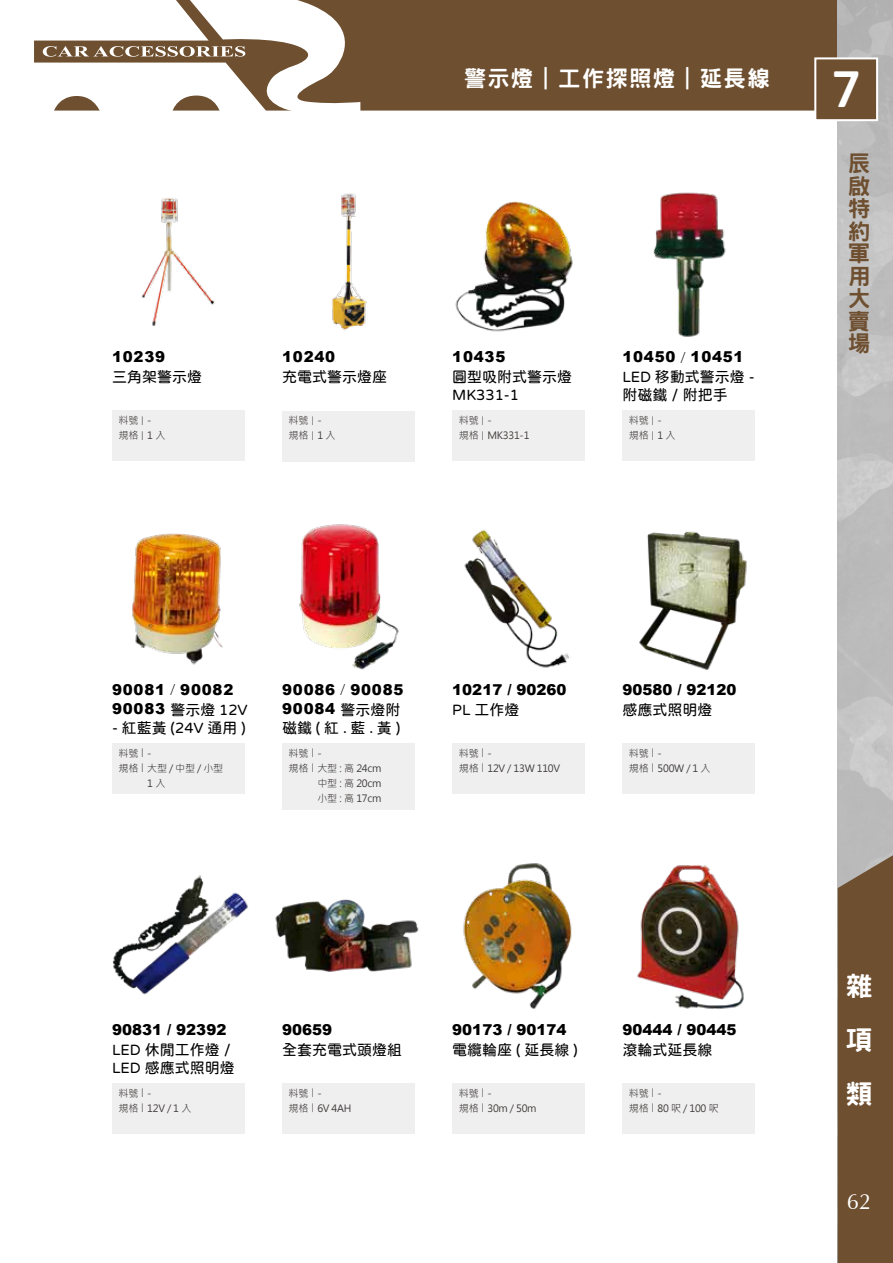
<style>
.page{position:relative;width:893px;height:1263px;background:#fff}
.page>*{position:absolute;margin:0;border:0;box-sizing:border-box;transform-origin:0 0}
.t1{font:800 48.6px "Han Wang Hei";color:#fff}
.t2{font:800 27px/54px "Han Wang Hei";color:#fff;text-align:justify}
.t3{font:800 22.5px "Han Wang Hei";letter-spacing:.05em;color:#fff}
.t4{font:800 22.5px/22.5px "Han Wang Hei";color:#6e4f30;text-align:justify}
.t5{font:22.05px "Zapf Humanist 601 BT";color:#fff}
.t6{font:15px/18px "jf openhuninn 1.0";color:#000}
.t7{font:900 15px "Arial";color:#000}
.t8{font:900 15px "Arial";letter-spacing:.05em;color:#000}
.t9{font:10.05px/15px "Microsoft Jheng Hei";letter-spacing:-.025em;color:#3e3a39}
.s1{font-size:8.1px}
.s2{font-family:"Adobe Ming Std";font-weight:300}
.s3{font-family:"Arial";font-weight:900}
.s4{font-family:"jf openhuninn 1.0";font-weight:400}
</style>
<div class="page">
<img style="left:132px;top:533px;width:91px;height:132px">
<img style="left:299px;top:524px;width:100px;height:146px">
<div style="left:112px;top:743px;width:133px;height:51px;background:#efefef"></div>
<div style="left:282px;top:743px;width:133px;height:67px;background:#efefef"></div>
<div style="left:112px;top:410px;width:133px;height:51px;background:#efefef"></div>
<div style="left:282px;top:411px;width:133px;height:50px;background:#efefef"></div>
<div style="left:452px;top:410px;width:133px;height:51px;background:#efefef"></div>
<img style="left:141px;top:198px;width:74px;height:128px">
<img style="left:331px;top:193px;width:36px;height:137px">
<img style="left:455px;top:201px;width:118px;height:131px">
<div style="left:622px;top:410px;width:133px;height:51px;background:#efefef"></div>
<img style="left:653px;top:192px;width:73px;height:145px">
<div style="left:452px;top:743px;width:133px;height:51px;background:#efefef"></div>
<img style="left:464px;top:529px;width:105px;height:139px">
<img style="left:639px;top:531px;width:108px;height:139px">
<div style="left:622px;top:743px;width:133px;height:51px;background:#efefef"></div>
<div style="left:282px;top:1083px;width:133px;height:50px;background:#efefef"></div>
<div style="left:452px;top:1083px;width:133px;height:50px;background:#efefef"></div>
<img style="left:275px;top:899px;width:144px;height:73px">
<img style="left:463px;top:863px;width:109px;height:146px">
<img style="left:112px;top:875px;width:136px;height:120px">
<div style="left:112px;top:1083px;width:133px;height:51px;background:#efefef"></div>
<img style="left:637px;top:865px;width:107px;height:144px">
<div style="left:622px;top:1083px;width:133px;height:50px;background:#efefef"></div>
<div style="left:366px;top:0;width:472px;height:111px;background:#6e4f30"></div>
<svg style="left:34px;top:0;width:332px;height:111px"></svg>
<div style="left:838px;top:855px;width:55px;height:408px;background:#6e4f30"></div>
<div style="left:815px;top:58px;width:62px;height:62px;background:#6e4f30"></div>
<div style="left:814px;top:57px;width:64px;height:64px;border:2px solid #fff"></div>
<h3 class="t7" style="left:112px;top:346px;width:55px">10239</h3>
<h3 class="t6" style="left:112px;top:368px;width:91px">三角架警示燈</h3>
<p class="t9" style="left:118px;top:413px;width:48px">料號<span class="s1">｜</span>-<br>規格<span class="s1">｜</span>1入</p>
<h3 class="t7" style="left:282px;top:346px;width:55px">10240</h3>
<h3 class="t6" style="left:282px;top:368px;width:106px">充電式警示燈座</h3>
<p class="t9" style="left:289px;top:413px;width:48px">料號<span class="s1">｜</span>-<br>規格<span class="s1">｜</span>1入</p>
<h3 class="t3" style="left:464px;top:66px;width:307px">警示燈｜工作探照燈｜延長線</h3>
<h3 class="t7" style="left:452px;top:346px;width:55px">10435</h3>
<h3 class="t6" style="left:452px;top:368px;width:121px">圓型吸附式警示燈<br>MK331-1</h3>
<p class="t9" style="left:459px;top:413px;width:72px">料號<span class="s1">｜</span>-<br>規格<span class="s1">｜</span>MK331-1</p>
<h3 class="t8" style="left:622px;top:346px;width:123px">10450 <span class="s2">/</span> 10451</h3>
<h3 class="t6" style="left:622px;top:368px;width:134px">LED 移動式警示燈 -附磁鐵 / 附把手</h3>
<p class="t9" style="left:629px;top:413px;width:48px">料號<span class="s1">｜</span>-<br>規格<span class="s1">｜</span>1入</p>
<h1 class="t1" style="left:831px;top:64px;width:32px">7</h1>
<h3 class="t4" style="left:848px;top:152px;width:23px">辰啟特約軍用大賣場</h3>
<h3 class="t8" style="left:112px;top:679px;width:123px">90081 <span class="s2">/</span> 90082</h3>
<h3 class="t8" style="left:282px;top:679px;width:123px">90086 <span class="s2">/</span> 90085</h3>
<h3 class="t7" style="left:452px;top:679px;width:116px">10217 / 90260</h3>
<h3 class="t7" style="left:622px;top:679px;width:116px">90580 / 92120</h3>
<h3 class="t6" style="left:112px;top:700px;width:137px"><span class="s3">90083</span> 警示燈 12V</h3>
<h3 class="t6" style="left:112px;top:718px;width:135px">- 紅藍黃 (24V 通用 )</h3>
<p class="t9" style="left:118px;top:745px;width:35px">料號<span class="s1">｜</span>-</p>
<p class="t9" style="left:118px;top:760px;width:106px">規格<span class="s1">｜</span>大型 / 中型 / 小型</p>
<p class="t9" style="left:147px;top:775px;width:20px">1入</p>
<h3 class="t7" style="left:282px;top:698px;width:120px">90084 <span class="s4">警示燈附</span></h3>
<h3 class="t6" style="left:282px;top:718px;width:120px">磁鐵(紅.藍.黃)</h3>
<p class="t9" style="left:289px;top:745px;width:35px">料號<span class="s1">｜</span>-</p>
<p class="t9" style="left:289px;top:760px;width:94px">規格<span class="s1">｜</span>大型 : 高 24cm</p>
<p class="t9" style="left:317px;top:775px;width:66px">中型 : 高 20cm</p>
<p class="t9" style="left:317px;top:790px;width:66px">小型 : 高 17cm</p>
<h3 class="t6" style="left:452px;top:700px;width:69px">PL 工作燈</h3>
<p class="t9" style="left:459px;top:745px;width:103px">料號<span class="s1">｜</span>-<br>規格<span class="s1">｜</span>12V / 13W 110V</p>
<h3 class="t6" style="left:622px;top:700px;width:91px">感應式照明燈</h3>
<p class="t9" style="left:629px;top:745px;width:83px">料號<span class="s1">｜</span>-<br>規格<span class="s1">｜</span>500W / 1 入</p>
<h3 class="t7" style="left:112px;top:1019px;width:116px">90831 / 92392</h3>
<h3 class="t6" style="left:112px;top:1040px;width:124px">LED 休閒工作燈 /<br>LED 感應式照明燈</h3>
<p class="t9" style="left:118px;top:1085px;width:74px">料號<span class="s1">｜</span>-<br>規格<span class="s1">｜</span>12V / 1 入</p>
<h3 class="t7" style="left:282px;top:1019px;width:52px">90659</h3>
<h3 class="t6" style="left:282px;top:1040px;width:121px">全套充電式頭燈組</h3>
<p class="t9" style="left:289px;top:1085px;width:64px">料號<span class="s1">｜</span>-<br>規格<span class="s1">｜</span>6V 4AH</p>
<h3 class="t7" style="left:452px;top:1019px;width:116px">90173 / 90174</h3>
<h3 class="t6" style="left:452px;top:1040px;width:127px">電纜輪座 ( 延長線 )</h3>
<p class="t9" style="left:459px;top:1085px;width:79px">料號<span class="s1">｜</span>-<br>規格<span class="s1">｜</span>30m / 50m</p>
<h3 class="t7" style="left:622px;top:1019px;width:116px">90444 / 90445</h3>
<h3 class="t6" style="left:622px;top:1040px;width:91px">滾輪式延長線</h3>
<p class="t9" style="left:629px;top:1085px;width:91px">料號<span class="s1">｜</span>-<br>規格<span class="s1">｜</span>80 呎 / 100 呎</p>
<h2 class="t2" style="left:845px;top:959px;width:28px">雜項類</h2>
<h3 class="t5" style="left:847px;top:1188px;width:26px">62</h3>
</div>
